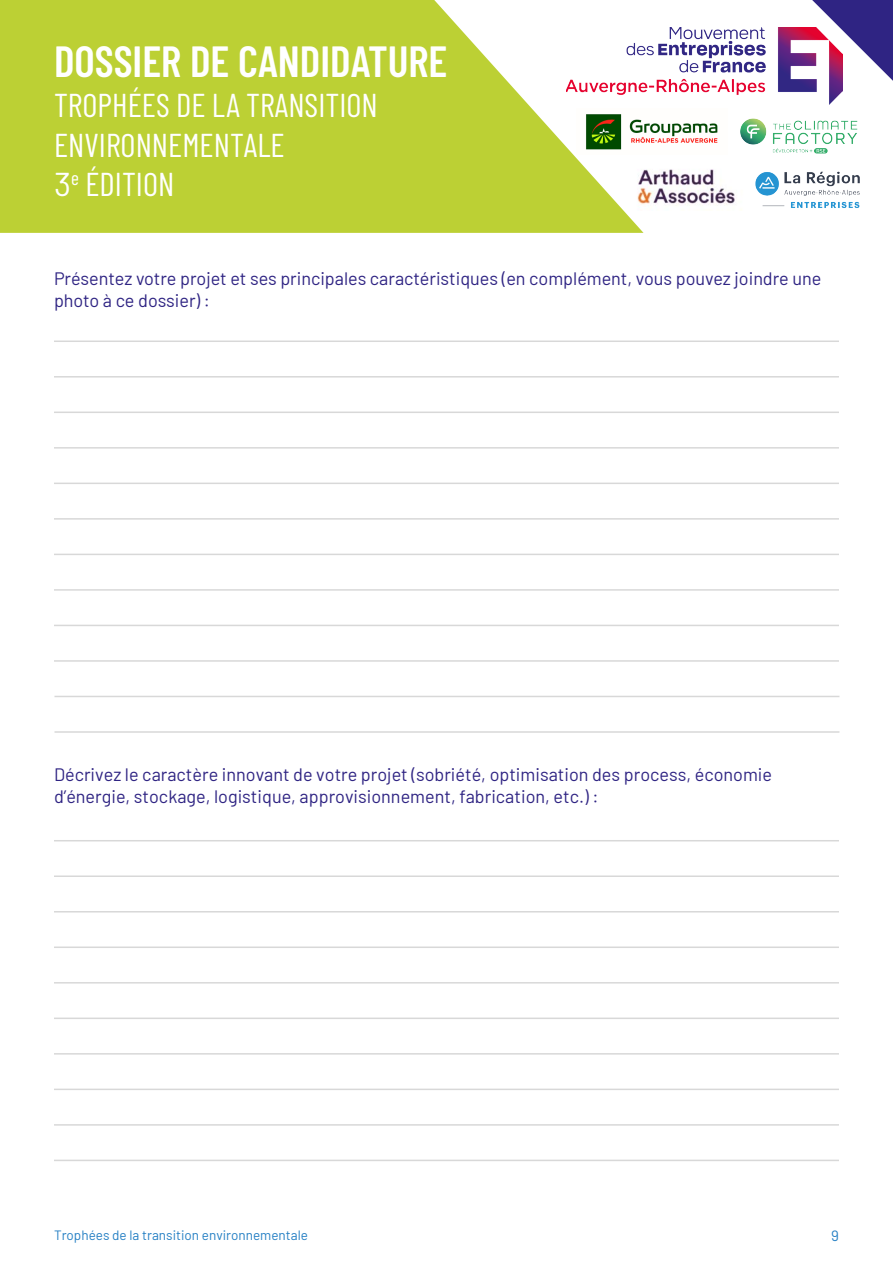
<style>
.page{position:relative;width:893px;height:1263px;background:#fff}
.page>*{position:absolute;margin:0;border:0;box-sizing:border-box;transform-origin:0 0}
.t1{font:600 43.5px "Barlow Condensed";color:#fff}
.t2{font:33px/39.6px "Barlow Condensed";color:#fff}
.t3{font:18px/21.6px "Barlow";color:#2f2483}
.t4{font:15px "Barlow";color:#2680c4}
.t5{font:13.5px "Barlow";color:#2680c4}
.s1{font-family:"Barlow"}
.s2{font-style:inherit}
</style>
<div class="page">
<svg style="left:812px;top:0;width:81px;height:81px"></svg>
<svg style="left:0;top:0;width:643px;height:233px;background:#c2d449"></svg>
<hr style="left:54px;top:660px;width:785px;height:2px;background:#d8d8d8">
<hr style="left:54px;top:376px;width:785px;height:1px;background:#d8d8d8">
<hr style="left:54px;top:412px;width:785px;height:1px;background:#d8d8d8">
<hr style="left:54px;top:447px;width:785px;height:2px;background:#d8d8d8">
<hr style="left:54px;top:483px;width:785px;height:1px;background:#d8d8d8">
<hr style="left:54px;top:518px;width:785px;height:2px;background:#d8d8d8">
<hr style="left:54px;top:554px;width:785px;height:1px;background:#d8d8d8">
<hr style="left:54px;top:589px;width:785px;height:2px;background:#d8d8d8">
<hr style="left:54px;top:625px;width:785px;height:1px;background:#d8d8d8">
<hr style="left:54px;top:340px;width:785px;height:2px;background:#d8d8d8">
<hr style="left:54px;top:1160px;width:785px;height:1px;background:#d8d8d8">
<hr style="left:54px;top:875px;width:785px;height:2px;background:#d8d8d8">
<hr style="left:54px;top:911px;width:785px;height:1px;background:#d8d8d8">
<hr style="left:54px;top:946px;width:785px;height:2px;background:#d8d8d8">
<hr style="left:54px;top:982px;width:785px;height:1px;background:#d8d8d8">
<hr style="left:54px;top:1017px;width:785px;height:2px;background:#d8d8d8">
<hr style="left:54px;top:1053px;width:785px;height:1px;background:#d8d8d8">
<hr style="left:54px;top:1088px;width:785px;height:2px;background:#d8d8d8">
<hr style="left:54px;top:1124px;width:785px;height:1px;background:#d8d8d8">
<hr style="left:54px;top:840px;width:785px;height:1px;background:#d8d8d8">
<hr style="left:54px;top:731px;width:785px;height:2px;background:#d8d8d8">
<hr style="left:54px;top:696px;width:785px;height:1px;background:#d8d8d8">
<img style="left:567px;top:28px;width:275px;height:76px">
<img style="left:755px;top:177px;width:105px;height:31px">
<img style="left:728px;top:95px;width:132px;height:82px">
<img style="left:628px;top:163px;width:116px;height:47px">
<img style="left:576px;top:108px;width:142px;height:47px">
<h1 class="t1" style="left:54px;top:31px;width:395px">DOSSIER DE CANDIDATURE</h1>
<h2 class="t2" style="left:54px;top:83px;width:325px">TROPHÉES DE LA TRANSITION<br>ENVIRONNEMENTALE<br><span class="s1">3</span><sup>e</sup> ÉDITION</h2>
<p class="t3" style="left:54px;top:266px;width:769px">Présentez votre projet et ses principales caractéristiques (en complément, vous pouvez joindre une photo à ce dossier) :</p>
<p class="t3" style="left:54px;top:762px;width:720px">Décrivez le caractère innovant de votre projet (sobriété, optimisation des process, économie d’énergie, stockage, logistique, approvisionnement, fabrication, etc.) :</p>
<p class="t5" style="left:54px;top:1225px;width:255px">Trophées de la transition <span class="s2">environnementale</span></p>
<p class="t4" style="left:831px;top:1225px;width:9px">9</p>
</div>
